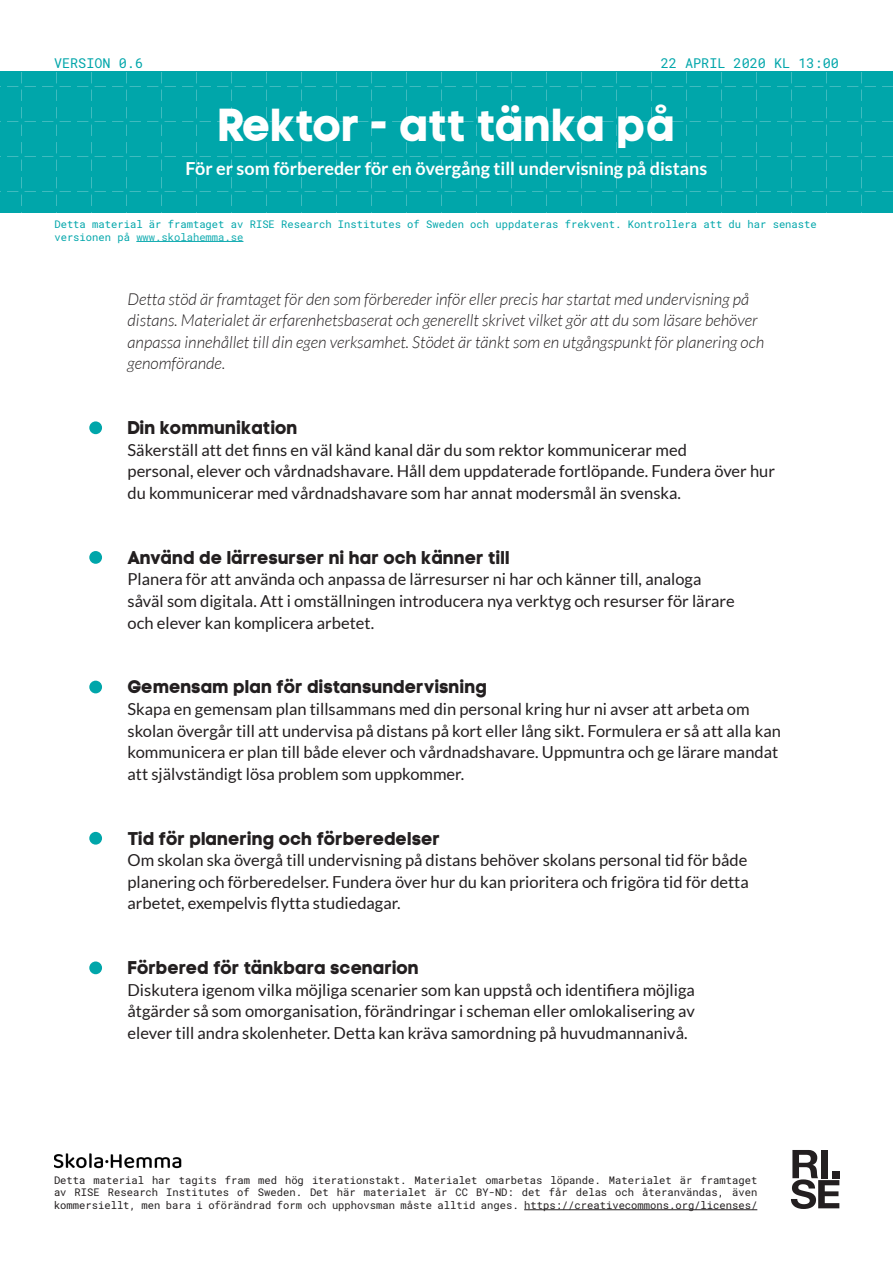
<style>
.page{position:relative;width:893px;height:1263px;background:#fff}
.page>*{position:absolute;margin:0;border:0;box-sizing:border-box;transform-origin:0 0}
.t1{font:700 45px "Code Pro";color:#fff}
.Header_in_text_-_2_r{font:700 18px "Code Pro";color:#231f20}
.t2{font:700 18px "Lato";color:#fff}
.Paragraph{font:16.5px/21.6px "Lato";color:#231f20}
.First_page_intro_par{font:italic 300 16.5px/21.6px "Lato";color:#231f20}
.t3{font:13.5px "Roboto Mono";color:#00a6aa}
.t4{font:10.5px/12.6px "Roboto Mono";color:#231f20;text-align:justify}
.t5{font:10.5px/12.6px "Roboto Mono";color:#00a6aa}
.s1{color:#13acb1}
</style>
<div class="page">
<hr style="left:136px;top:241px;width:107px;height:1px;background:#13acb1">
<div style="left:0;top:72px;width:893px;height:141px;background:#00a6aa"></div>
<svg style="left:791px;top:1150px;width:48px;height:59px"></svg>
<hr style="left:524px;top:1209px;width:233px;height:1px;background:#231f20">
<img style="left:54px;top:1153px;width:127px;height:16px">
<div style="left:89px;top:421px;width:13px;height:13px;background:#00a6aa;border-radius:50%"></div>
<div style="left:89px;top:551px;width:13px;height:13px;background:#00a6aa;border-radius:50%"></div>
<div style="left:89px;top:832px;width:13px;height:13px;background:#00a6aa;border-radius:50%"></div>
<div style="left:89px;top:681px;width:13px;height:12px;background:#00a6aa;border-radius:50%"></div>
<div style="left:89px;top:961px;width:13px;height:13px;background:#00a6aa;border-radius:50%"></div>
<p class="t3" style="left:54px;top:54px;width:91px">VERSION 0.6</p>
<p class="t3" style="left:661px;top:54px;width:180px">22 APRIL 2020 KL 13:00</p>
<h1 class="t1" style="left:217px;top:97px;width:460px">Rektor - att tänka på</h1>
<p class="t2" style="left:186px;top:158px;width:523px">För er som förbereder för en övergång till undervisning på distans</p>
<p class="t5" style="left:54px;top:218px;width:764px">Detta material är framtaget av RISE Research Institutes of Sweden och uppdateras frekvent. Kontrollera att du har senaste versionen på <span class="s1">www.skolahemma.se</span></p>
<p class="First_page_intro_par" style="left:128px;top:288px;width:638px">Detta stöd är framtaget för den som förbereder inför eller precis har startat med undervisning på distans. Materialet är erfarenhetsbaserat och generellt skrivet vilket gör att du som läsare behöver anpassa innehållet till din egen verksamhet. Stödet är tänkt som en utgångspunkt för planering och genomförande.</p>
<p class="Header_in_text_-_2_r" style="left:128px;top:417px;width:172px">Din kommunikation</p>
<p class="Paragraph" style="left:128px;top:439px;width:561px">Säkerställ att det finns en väl känd kanal där du som rektor kommunicerar med</p>
<p class="Paragraph" style="left:128px;top:460px;width:649px">personal, elever och vårdnadshavare. Håll dem uppdaterade fortlöpande. Fundera över hur</p>
<p class="Paragraph" style="left:128px;top:482px;width:555px">du kommunicerar med vårdnadshavare som har annat modersmål än svenska.</p>
<p class="Header_in_text_-_2_r" style="left:128px;top:546px;width:384px">Använd de lärresurser ni har och känner till</p>
<p class="Paragraph" style="left:128px;top:568px;width:575px">Planera för att använda och anpassa de lärresurser ni har och känner till, analoga</p>
<p class="Paragraph" style="left:128px;top:590px;width:609px">såväl som digitala. Att i omställningen introducera nya verktyg och resurser för lärare</p>
<p class="Paragraph" style="left:128px;top:612px;width:248px">och elever kan komplicera arbetet.</p>
<p class="Header_in_text_-_2_r" style="left:128px;top:676px;width:361px">Gemensam plan för distansundervisning</p>
<p class="Paragraph" style="left:128px;top:698px;width:655px">Skapa en gemensam plan tillsammans med din personal kring hur ni avser att arbeta om skolan övergår till att undervisa på distans på kort eller lång sikt. Formulera er så att alla kan kommunicera er plan till både elever och vårdnadshavare. Uppmuntra och ge lärare mandat att självständigt lösa problem som uppkommer.</p>
<p class="Header_in_text_-_2_r" style="left:128px;top:827px;width:314px">Tid för planering och förberedelser</p>
<p class="Paragraph" style="left:128px;top:849px;width:623px;text-align:justify">Om skolan ska övergå till undervisning på distans behöver skolans personal tid för både planering och förberedelser. Fundera över hur du kan prioritera och frigöra tid för detta arbetet, exempelvis flytta studiedagar.</p>
<p class="Header_in_text_-_2_r" style="left:128px;top:957px;width:293px">Förbered för tänkbara scenarion</p>
<p class="Paragraph" style="left:128px;top:979px;width:569px">Diskutera igenom vilka möjliga scenarier som kan uppstå och identifiera möjliga</p>
<p class="Paragraph" style="left:128px;top:1000px;width:569px">åtgärder så som omorganisation, förändringar i scheman eller omlokalisering av</p>
<p class="Paragraph" style="left:128px;top:1022px;width:561px">elever till andra skolenheter. Detta kan kräva samordning på huvudmannanivå.</p>
<p class="t4" style="left:54px;top:1173px;width:705px">Detta material har tagits fram med hög iterationstakt. Materialet omarbetas löpande. Materialet är framtaget av RISE Research Institutes of Sweden. Det här materialet är CC BY-ND: det får delas och återanvändas, även kommersiellt, men bara i oförändrad form och upphovsman måste alltid anges. https://creativecommons.org/licenses/</p>
</div>
